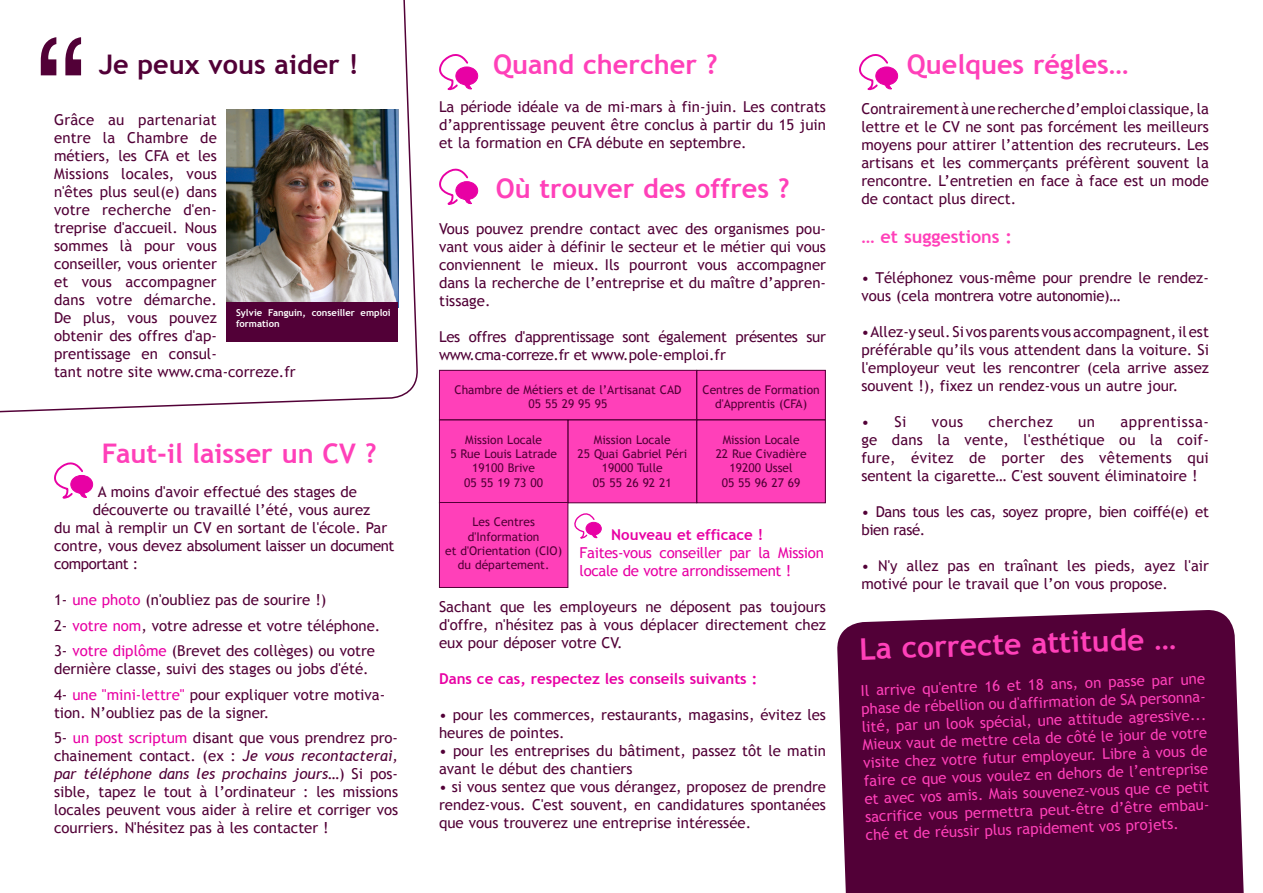
<style>
.page{position:relative;width:1263px;height:893px;background:#fff}
.page>*{position:absolute;margin:0;border:0;box-sizing:border-box;transform-origin:0 0}
.Normal_e{font:700 30px "Trebuchet MS";color:#ff40b9}
.Normal_e-2{font:700 27px "Trebuchet MS";color:#ff40b9}
.Normal_e-3{font:700 27px "Trebuchet MS";color:#520037}
.Normal_e-4{font:700 18px "Trebuchet MS";color:#ff40b9}
.Normal_e-5{font:15px/18px "Trebuchet MS";color:#520037;text-align:justify}
.Normal_e-6{font:15px/18px "Trebuchet MS";color:#ff40b9}
.Normal_e-7{font:15px/18px "Trebuchet MS";letter-spacing:-.025em;color:#520037}
.Normal_e-8{font:15px/18px "Trebuchet MS";letter-spacing:-.02em;color:#520037}
.Normal_e-9{font:15px/18px "Trebuchet MS";letter-spacing:-.02em;color:#e801a4}
.Normal_e-10{font:700 15px "Trebuchet MS";color:#e801a4}
.Normal_e-11{font:15px "Trebuchet MS";letter-spacing:.035em;color:#520037}
.tableau{font:12px/14.4px "Trebuchet MS";color:#520037;text-align:center}
.Normal_e-12{font:700 9.45px/11.4px "Trebuchet MS";color:#fff}
.s1{color:#e801a4}
.s2{font-style:italic}
</style>
<div class="page">
<svg style="left:0;top:1px;width:418px;height:412px"></svg>
<svg style="left:41px;top:37px;width:40px;height:38px"></svg>
<div style="left:439px;top:370px;width:258px;height:50px;background:#ff40b9"></div>
<div style="left:439px;top:370px;width:258px;height:50px;border:1px solid #520037"></div>
<div style="left:697px;top:370px;width:128px;height:50px;background:#ff40b9"></div>
<div style="left:696px;top:370px;width:130px;height:50px;border:1px solid #520037"></div>
<div style="left:439px;top:420px;width:129px;height:83px;background:#ff40b9"></div>
<div style="left:439px;top:420px;width:129px;height:83px;border:1px solid #520037"></div>
<div style="left:568px;top:420px;width:129px;height:83px;background:#ff40b9"></div>
<div style="left:568px;top:420px;width:129px;height:83px;border:1px solid #520037"></div>
<div style="left:697px;top:420px;width:128px;height:83px;background:#ff40b9"></div>
<div style="left:696px;top:420px;width:130px;height:83px;border:1px solid #520037"></div>
<div style="left:439px;top:502px;width:129px;height:85px;background:#ff40b9"></div>
<div style="left:439px;top:502px;width:129px;height:86px;border:1px solid #520037"></div>
<div style="left:71px;top:475px;width:22px;height:18px;background:#e801a4;border-radius:50%"></div>
<div style="left:71px;top:475px;width:22px;height:18px;border:1px solid #e801a4;border-radius:50%"></div>
<svg style="left:54px;top:462px;width:35px;height:37px"></svg>
<svg style="left:876px;top:67px;width:22px;height:18px"></svg>
<div style="left:876px;top:67px;width:22px;height:18px;border:1px solid #e801a4;border-radius:50%"></div>
<svg style="left:859px;top:54px;width:35px;height:37px"></svg>
<svg style="left:456px;top:67px;width:22px;height:18px"></svg>
<div style="left:456px;top:67px;width:22px;height:18px;border:1px solid #e801a4;border-radius:50%"></div>
<svg style="left:439px;top:54px;width:35px;height:37px"></svg>
<div style="left:456px;top:182px;width:22px;height:18px;background:#e801a4;border-radius:50%"></div>
<div style="left:456px;top:182px;width:22px;height:18px;border:1px solid #e801a4;border-radius:50%"></div>
<svg style="left:439px;top:168px;width:35px;height:37px"></svg>
<div style="left:837px;top:610px;width:407px;height:283px;background:#520037"></div>
<div style="left:586px;top:522px;width:15px;height:13px;border:1px solid #e801a4;border-radius:50%"></div>
<svg style="left:574px;top:513px;width:25px;height:26px"></svg>
<img style="left:226px;top:109px;width:172px;height:193px">
<div style="left:226px;top:302px;width:172px;height:40px;background:#520037"></div>
<p class="Normal_e-3" style="left:99px;top:48px;width:261px">Je peux vous aider !</p>
<p class="Normal_e-5" style="left:54px;top:111px;width:243px;text-align:left">Grâce au partenariat<br>entre la Chambre de<br>métiers, les CFA et les<br>Missions locales, vous<br>n'êtes plus seul(e) dans<br>votre recherche d'en-<br>treprise d'accueil. Nous<br>sommes là pour vous<br>conseiller, vous orienter<br>et vous accompagner<br>dans votre démarche.<br>De plus, vous pouvez<br>obtenir des offres d'ap&shy;prentissage en consul-<br>tant notre site www.cma-correze.fr</p>
<p class="Normal_e-12" style="left:236px;top:307px;width:156px">Sylvie Fanguin, conseiller emploi formation</p>
<p class="Normal_e-2" style="left:102px;top:437px;width:276px">Faut-il laisser un CV ?</p>
<p class="Normal_e-5" style="left:98px;top:483px;width:261px">A moins d'avoir effectué des stages de</p>
<p class="Normal_e-5" style="left:93px;top:501px;width:279px">découverte ou travaillé l’été, vous aurez</p>
<p class="Normal_e-5" style="left:54px;top:519px;width:335px">du mal à remplir un CV en sortant de l'école. Par</p>
<p class="Normal_e-7" style="left:54px;top:537px;width:342px">contre, vous devez absolument laisser un document</p>
<p class="Normal_e-7" style="left:54px;top:555px;width:86px">comportant :</p>
<p class="Normal_e-5" style="left:54px;top:591px;width:274px">1- <span class="s1">une photo</span> (n'oubliez pas de sourire !)</p>
<p class="Normal_e-5" style="left:54px;top:617px;width:328px">2- <span class="s1">votre nom</span>, votre adresse et votre téléphone.</p>
<p class="Normal_e-5" style="left:54px;top:642px;width:323px">3- <span class="s1">votre diplôme</span> (Brevet des collèges) ou votre dernière classe, suivi des stages ou jobs d'été.</p>
<p class="Normal_e-5" style="left:54px;top:686px;width:333px">4- <span class="s1">une "mini-lettre"</span> pour expliquer votre motiva-</p>
<p class="Normal_e-5" style="left:54px;top:704px;width:217px">tion. N’oubliez pas de la signer.</p>
<p class="Normal_e-5" style="left:54px;top:729px;width:346px">5- <span class="s1">un post scriptum</span> disant que vous prendrez pro&shy;chainement contact. (ex : <span class="s2">Je vous recontacterai, par téléphone dans les prochains jours</span>…) Si pos&shy;sible, tapez le tout à l’ordinateur : les missions locales peuvent vous aider à relire et corriger vos courriers. N'hésitez pas à les contacter !</p>
<p class="Normal_e-2" style="left:493px;top:47px;width:226px">Quand chercher ?</p>
<p class="Normal_e-5" style="left:439px;top:98px;width:388px">La période idéale va de mi-mars à fin-juin. Les contrats d’apprentissage peuvent être conclus à partir du 15 juin et la formation en CFA débute en septembre.</p>
<p class="Normal_e-2" style="left:496px;top:172px;width:296px">Où trouver des offres ?</p>
<p class="Normal_e-5" style="left:439px;top:220px;width:388px">Vous pouvez prendre contact avec des organismes pou&shy;vant vous aider à définir le secteur et le métier qui vous conviennent le mieux. Ils pourront vous accompagner dans la recherche de l’entreprise et du maître d’appren&shy;tissage.</p>
<p class="Normal_e-8" style="left:439px;top:328px;width:388px">Les offres d'apprentissage sont également présentes sur www.cma-correze.fr et www.pole-emploi.fr</p>
<p class="tableau" style="left:454px;top:383px;width:229px">Chambre de Métiers et de l’Artisanat CAD</p>
<p class="tableau" style="left:529px;top:397px;width:80px">05 55 29 95 95</p>
<p class="tableau" style="left:465px;top:432px;width:78px">Mission Locale</p>
<p class="tableau" style="left:450px;top:447px;width:108px">5 Rue Louis Latrade</p>
<p class="tableau" style="left:472px;top:461px;width:64px">19100 Brive</p>
<p class="tableau" style="left:464px;top:476px;width:80px">05 55 19 73 00</p>
<p class="tableau" style="left:594px;top:432px;width:78px">Mission Locale</p>
<p class="tableau" style="left:578px;top:447px;width:111px">25 Quai Gabriel Péri</p>
<p class="tableau" style="left:602px;top:461px;width:62px">19000 Tulle</p>
<p class="tableau" style="left:593px;top:476px;width:80px">05 55 26 92 21</p>
<p class="tableau" style="left:702px;top:383px;width:119px">Centres de Formation d'Apprentis (CFA)</p>
<p class="tableau" style="left:723px;top:432px;width:78px">Mission Locale</p>
<p class="tableau" style="left:716px;top:447px;width:92px">22 Rue Civadière</p>
<p class="tableau" style="left:730px;top:461px;width:65px">19200 Ussel</p>
<p class="tableau" style="left:722px;top:476px;width:80px">05 55 96 27 69</p>
<p class="tableau" style="left:472px;top:515px;width:64px">Les Centres</p>
<p class="tableau" style="left:468px;top:529px;width:73px">d'Information</p>
<p class="tableau" style="left:445px;top:544px;width:118px">et d'Orientation (CIO)</p>
<p class="tableau" style="left:458px;top:558px;width:93px">du département.</p>
<p class="Normal_e-10" style="left:611px;top:525px;width:153px">Nouveau et efficace !</p>
<p class="Normal_e-9" style="left:580px;top:544px;width:246px">Faites-vous conseiller par la Mission locale de votre arrondissement !</p>
<p class="Normal_e-5" style="left:439px;top:598px;width:388px">Sachant que les employeurs ne déposent pas toujours d'offre, n'hésitez pas à vous déplacer directement chez eux pour déposer votre CV.</p>
<p class="Normal_e-10" style="left:439px;top:669px;width:320px">Dans ce cas, respectez les conseils suivants :</p>
<p class="Normal_e-5" style="left:439px;top:706px;width:388px">• pour les commerces, restaurants, magasins, évitez les heures de pointes.</p>
<p class="Normal_e-5" style="left:439px;top:742px;width:388px">• pour les entreprises du bâtiment, passez tôt le matin avant le début des chantiers</p>
<p class="Normal_e-5" style="left:439px;top:778px;width:388px">• si vous sentez que vous dérangez, proposez de prendre rendez-vous. C'est souvent, en candidatures spontanées que vous trouverez une entreprise intéressée.</p>
<p class="Normal_e-2" style="left:907px;top:47px;width:223px">Quelques régles…</p>
<p class="Normal_e-5" style="left:861px;top:99px;width:349px">Contrairement à une recherche d’emploi classique, la lettre et le CV ne sont pas forcément les meilleurs moyens pour attirer l’attention des recruteurs. Les artisans et les commerçants préfèrent souvent la rencontre. L’entretien en face à face est un mode de contact plus direct.</p>
<p class="Normal_e-4" style="left:861px;top:225px;width:152px">… et suggestions :</p>
<p class="Normal_e-5" style="left:861px;top:269px;width:349px">• Téléphonez vous-même pour prendre le rendez&shy;vous (cela montrera votre autonomie)…</p>
<p class="Normal_e-5" style="left:861px;top:323px;width:349px">• Allez-y seul. Si vos parents vous accompagnent, il est préférable qu’ils vous attendent dans la voiture. Si l'employeur veut les rencontrer (cela arrive assez souvent !), fixez un rendez-vous un autre jour.</p>
<p class="Normal_e-5" style="left:861px;top:413px;width:47px">• Si</p>
<p class="Normal_e-5" style="left:932px;top:413px;width:33px">vous</p>
<p class="Normal_e-11" style="left:988px;top:413px;width:66px">cherchez</p>
<p class="Normal_e-5" style="left:1078px;top:413px;width:18px">un</p>
<p class="Normal_e-5" style="left:861px;top:413px;width:349px;text-indent:259px">apprentissa&shy;ge dans la vente, l'esthétique ou la coif&shy;fure, évitez de porter des vêtements qui sentent la cigarette… C'est souvent éliminatoire !</p>
<p class="Normal_e-7" style="left:861px;top:503px;width:349px">• Dans tous les cas, soyez propre, bien coiffé(e) et bien rasé.</p>
<p class="Normal_e-5" style="left:861px;top:557px;width:349px">• N'y allez pas en traînant les pieds, ayez l'air motivé pour le travail que l’on vous propose.</p>
<p class="Normal_e" style="left:859px;top:630px;width:319px;rotate:-2deg">La correcte attitude …</p>
<p class="Normal_e-6" style="left:860px;top:682px;width:348px;rotate:-2deg">Il arrive qu'entre 16 et 18 ans, on passe par une phase de rébellion ou d'affirmation de SA personna&shy;lité, par un look spécial, une attitude agressive...<br>Mieux vaut de mettre cela de côté le jour de votre visite chez votre futur employeur. Libre à vous de faire ce que vous voulez en dehors de l’entreprise et avec vos amis. Mais souvenez-vous que ce petit sacrifice vous permettra peut-être d’être embau&shy;ché et de réussir plus rapidement vos projets.</p>
</div>
